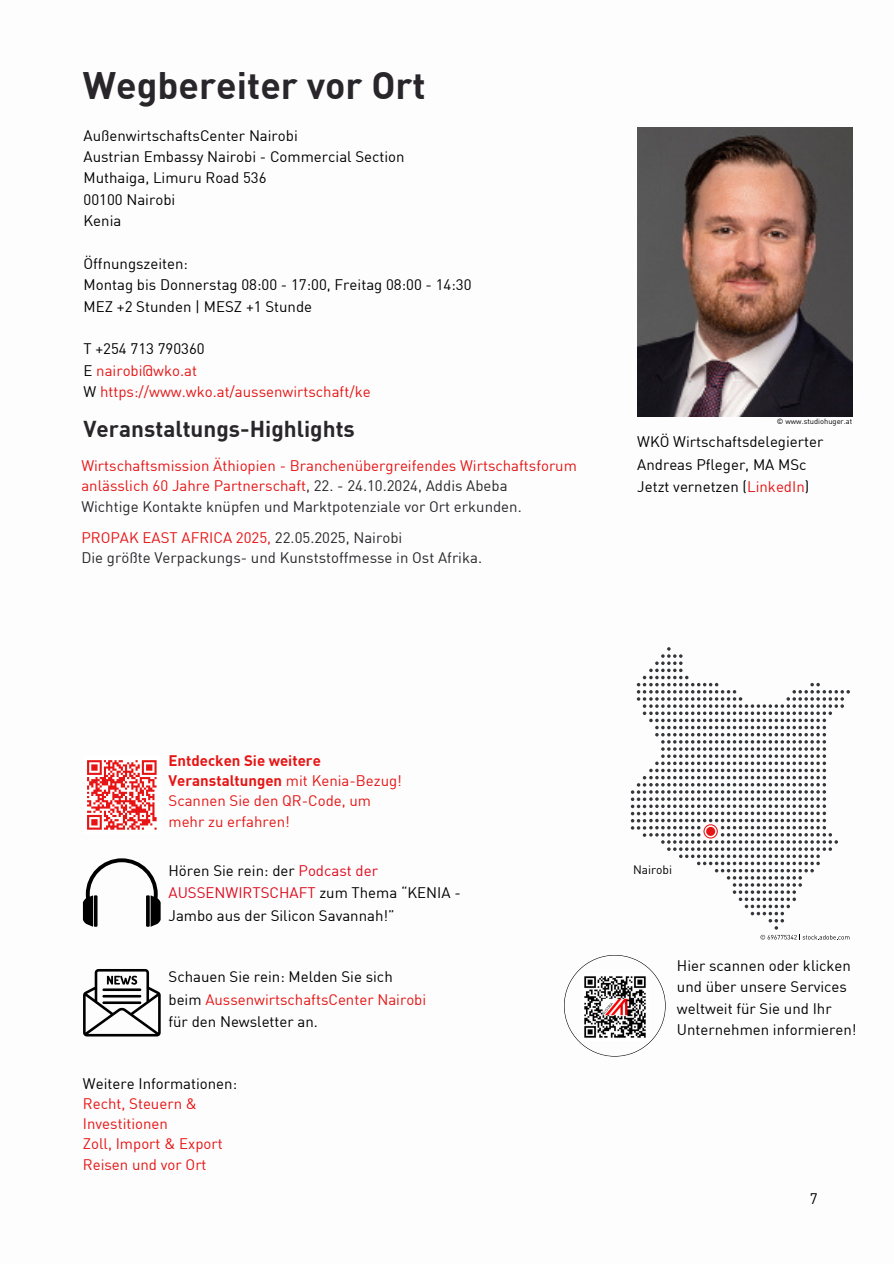
<style>
.page{position:relative;width:894px;height:1264px;background:#fff}
.page>*{position:absolute;margin:0;border:0;box-sizing:border-box;transform-origin:0 0}
.t1{font:700 37.5px "DIN Offc Pro";color:#28262a}
.t2{font:700 22.5px "DIN Offc Pro";color:#28262a}
.t3{font:15px/21.3px "DIN Offc Pro";color:#000}
.t4{font:15px/20.2px "DIN Offc Pro";color:#e61414}
.t5{font:15px/20.2px "DIN Offc Pro";color:#28262a}
.t6{font:12px "DIN Offc Pro";color:#000}
.t7{font:7.5px "DIN Offc Pro";color:#000}
.s1{color:#000}
.s2{color:#28262a}
.s3{color:#e61414}
.s4{font-weight:700}
.s5{color:#dd0a1e}
</style>
<div class="page">
<svg style="left:83px;top:858px;width:77px;height:68px"></svg>
<svg style="left:146px;top:895px;width:4px;height:31px"></svg>
<svg style="left:83px;top:969px;width:78px;height:67px"></svg>
<svg style="left:564px;top:955px;width:101px;height:101px"></svg>
<img style="left:581px;top:973px;width:67px;height:67px">
<svg style="left:87px;top:760px;width:70px;height:70px"></svg>
<img style="left:637px;top:129px;width:215px;height:287px">
<svg style="left:630px;top:647px;width:219px;height:292px"></svg>
<h1 class="t1" style="left:83px;top:70px;width:344px">Wegbereiter vor Ort</h1>
<h3 class="t3" style="left:83px;top:126px;width:322px">AußenwirtschaftsCenter Nairobi<br>Austrian Embassy Nairobi - Commercial Section<br>Muthaiga, Limuru Road 536<br>00100 Nairobi<br>Kenia</h3>
<h3 class="t3" style="left:83px;top:254px;width:389px">Öffnungszeiten:<br>Montag bis Donnerstag 08:00 - 17:00, Freitag 08:00 - 14:30<br>MEZ +2 Stunden | MESZ +1 Stunde</h3>
<h3 class="t4" style="left:83px;top:340px;width:288px;line-height:21.3px"><span class="s1">T +254 713 790360<br>E</span> nairobi@wko.at<br><span class="s1">W</span> https://www.wko.at/aussenwirtschaft/ke</h3>
<h3 class="t2" style="left:83px;top:419px;width:273px">Veranstaltungs-Highlights</h3>
<p class="t4" style="left:81px;top:457px;width:497px">Wirtschaftsmission Äthiopien - Branchenübergreifendes Wirtschaftsforum anlässlich 60 Jahre Partnerschaft<span class="s2">, 22. - 24.10.2024, Addis Abeba<br>Wichtige Kontakte knüpfen und Marktpotenziale vor Ort erkunden.</span></p>
<p class="t5" style="left:81px;top:529px;width:402px"><span class="s3">PROPAK EAST AFRICA 2025,</span> 22.05.2025, Nairobi<br>Die größte Verpackungs- und Kunststoffmesse in Ost Afrika.</p>
<h3 class="t7" style="left:776px;top:418px;width:77px">© www.studiohuger.at</h3>
<h3 class="t3" style="left:637px;top:432px;width:188px;line-height:22.5px">WKÖ Wirtschaftsdelegierter<br>Andreas Pfleger, MA MSc<br>Jetzt vernetzen (<span class="s3">LinkedIn</span>)</h3>
<h3 class="t4" style="left:168px;top:751px;width:235px"><span class="s4">Entdecken Sie weitere<br>Veranstaltungen</span> mit Kenia-Bezug!<br>Scannen Sie den QR-Code, um mehr zu erfahren!</h3>
<p class="t3" style="left:168px;top:860px;width:294px;line-height:22.5px">Hören Sie rein: der <span class="s5">Podcast der<br>AUSSENWIRTSCHAFT</span> zum Thema “KENIA -<br>Jambo aus der Silicon Savannah!”</p>
<h3 class="t3" style="left:168px;top:967px;width:259px;line-height:22.5px">Schauen Sie rein: Melden Sie sich beim <span class="s3">AussenwirtschaftsCenter Nairobi </span>für den Newsletter an.</h3>
<h2 class="t4" style="left:83px;top:1074px;width:156px"><span class="s1">Weitere Informationen:<br></span>Recht, Steuern &amp;<br>Investitionen<br>Zoll, Import &amp; Export<br>Reisen und vor Ort</h2>
<p class="t6" style="left:633px;top:864px;width:41px">Nairobi</p>
<p class="t3" style="left:676px;top:956px;width:181px">Hier scannen oder klicken und über unsere Services weltweit für Sie und Ihr<br>Unternehmen informieren!</p>
<p class="t3" style="left:809px;top:1189px;width:9px">7</p>
</div>
